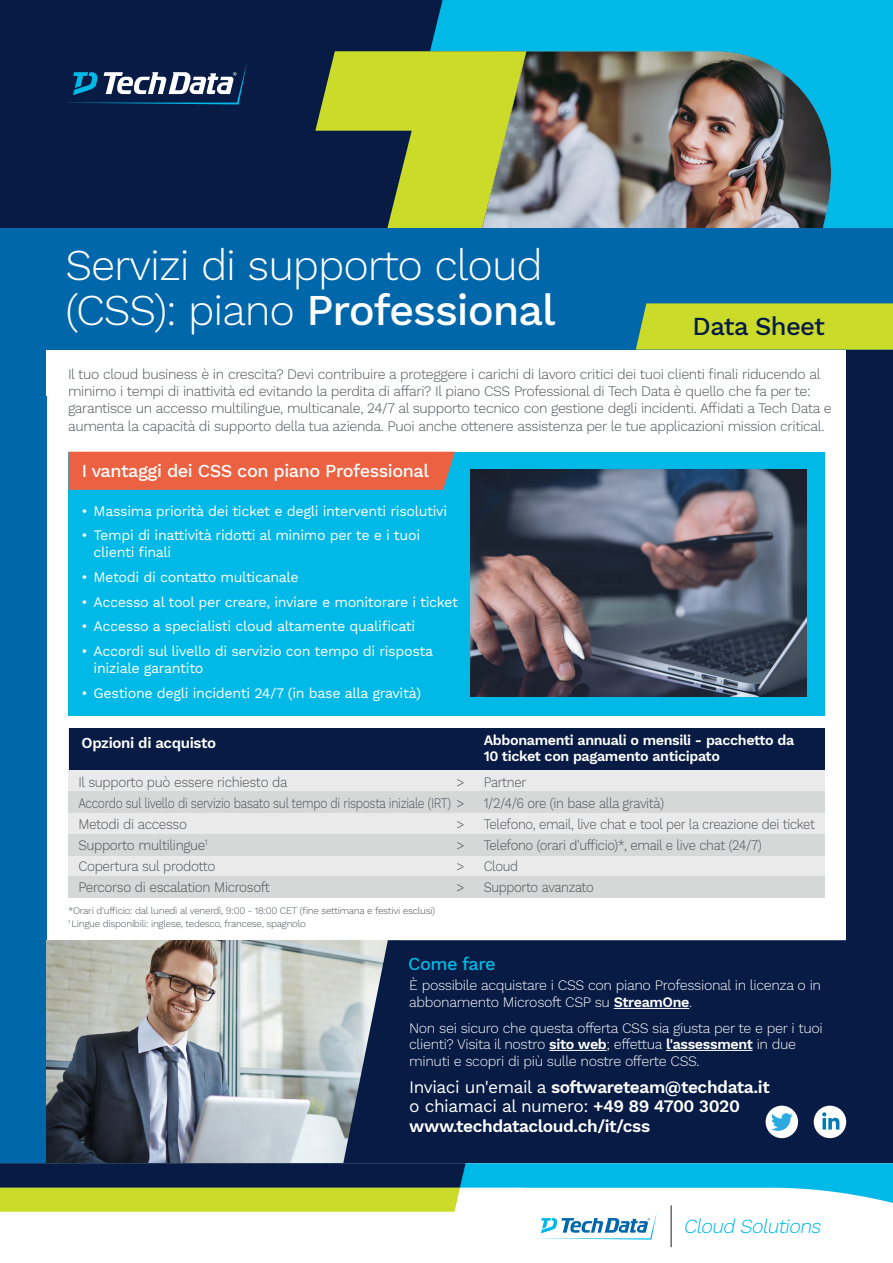
<style>
.page{position:relative;width:893px;height:1263px;background:#fff}
.page>*{position:absolute;margin:0;border:0;box-sizing:border-box;transform-origin:0 0}
.Apr019-20_Subhead_1{font:300 43.2px/45px "Work Sans";letter-spacing:-.025em;color:#fff}
.Apr019-20_Subhead_1-2{font:500 25.5px "Work Sans";letter-spacing:-.025em;color:#071b44}
.t1{font:italic 300 19.95px "Work Sans";color:#00b9e8}
.Apr019-20_Subhead_1-3{font:500 18px "Work Sans";letter-spacing:-.025em;color:#fff}
.Apr019-20_Subhead_1-4{font:500 18px "Work Sans";letter-spacing:-.025em;color:#00b9e7}
.Apr019-20_Body_1{font:600 17.25px/19.5px "Work Sans";letter-spacing:-.025em;color:#fff}
.Apr019-20_Subhead_1-5{font:600 15px "Work Sans";letter-spacing:-.025em;color:#fff}
.Apr019-20_Body_1-2{font:300 14.25px/17.1px "Work Sans";letter-spacing:-.025em;color:#4a5156}
.Apr019-20_Body_1-3{font:14.25px/17.1px "Work Sans";letter-spacing:-.025em;color:#fff}
.Apr019-20_Body_1-4{font:300 14.25px/16.5px "Work Sans";letter-spacing:-.025em;color:#fff}
.Apr019-20_Body_1-5{font:300 14.25px "Work Sans";letter-spacing:-.025em;color:#4a5156;scale:.92 1}
.Apr019-20_Body_1-6{font:300 14.25px "Work Sans";letter-spacing:-.025em;color:#4a5156;scale:.95 1}
.Apr019-20_Subhead_1-6{font:600 14.25px/16.5px "Work Sans";letter-spacing:-.025em;color:#fff}
.Apr019-20_Body_1-7{font:300 14.25px "Work Sans";letter-spacing:-.025em;color:#4a5156;scale:.84 1}
.Apr019-20_Body_1-8{font:300 9.75px "Work Sans";letter-spacing:-.025em;color:#4a5156}
.s1{font-weight:500}
.s2{font-weight:600}
.s3{font-weight:400}
</style>
<div class="page">
<div style="left:0;top:287px;width:47px;height:895px;background:#0067aa"></div>
<div style="left:846px;top:296px;width:47px;height:895px;background:#071b44"></div>
<div style="left:69px;top:728px;width:756px;height:153px;background:#eaeaea"></div>
<div style="left:69px;top:834px;width:756px;height:21px;background:#d6d7d7"></div>
<div style="left:69px;top:876px;width:756px;height:21px;background:#d6d7d7"></div>
<div style="left:69px;top:728px;width:756px;height:42px;background:#071b44"></div>
<div style="left:69px;top:452px;width:756px;height:263px;background:#00b9e7"></div>
<div style="left:0;top:0;width:893px;height:238px;background:#071b44"></div>
<img style="left:430px;top:0;width:463px;height:228px">
<svg style="left:315px;top:51px;width:211px;height:177px;fill:#cadb2a"></svg>
<svg style="left:67px;top:64px;width:180px;height:40px"></svg>
<div style="left:0;top:228px;width:893px;height:122px;background:#0067aa"></div>
<div style="left:636px;top:303px;width:257px;height:47px;background:#cadb2a"></div>
<div style="left:69px;top:452px;width:386px;height:38px;background:#ec6141"></div>
<div style="left:69px;top:792px;width:756px;height:21px;background:#d6d7d7"></div>
<img style="left:470px;top:470px;width:336px;height:226px">
<img style="left:47px;top:940px;width:294px;height:224px">
<div style="left:341px;top:940px;width:552px;height:224px;background:#071b44"></div>
<hr style="left:614px;top:1008px;width:75px;height:1px;background:#fff">
<hr style="left:549px;top:1050px;width:58px;height:1px;background:#fff">
<hr style="left:666px;top:1050px;width:86px;height:1px;background:#fff">
<div style="left:814px;top:1106px;width:32px;height:32px;background:#fff;border-radius:50%"></div>
<svg style="left:822px;top:1112px;width:17px;height:17px"></svg>
<div style="left:766px;top:1106px;width:32px;height:32px;background:#fff;border-radius:50%"></div>
<svg style="left:771px;top:1113px;width:22px;height:18px"></svg>
<img style="left:0;top:1164px;width:893px;height:62px">
<svg style="left:537px;top:1213px;width:120px;height:26px"></svg>
<hr style="left:671px;top:1205px;width:1px;height:42px;background:#231f20">
<p class="Apr019-20_Subhead_1" style="left:66px;top:244px;width:491px">Servizi di supporto cloud (CSS): piano <span class="s1">Professional</span></p>
<p class="Apr019-20_Subhead_1-2" style="left:693px;top:311px;width:134px">Data Sheet</p>
<p class="Apr019-20_Body_1-2" style="left:68px;top:366px;width:765px">Il tuo cloud business è in crescita? Devi contribuire a proteggere i carichi di lavoro critici dei tuoi clienti finali riducendo al minimo i tempi di inattività ed evitando la perdita di affari? Il piano CSS Professional di Tech Data è quello che fa per te: garantisce un accesso multilingue, multicanale, 24/7 al supporto tecnico con gestione degli incidenti. Affidati a Tech Data e aumenta la capacità di supporto della tua azienda. Puoi anche ottenere assistenza per le tue applicazioni mission critical.</p>
<p class="Apr019-20_Subhead_1-3" style="left:82px;top:460px;width:349px">I vantaggi dei CSS con piano Professional</p>
<p class="Apr019-20_Body_1-3" style="left:82px;top:503px;width:367px">• Massima priorità dei ticket e degli interventi risolutivi</p>
<p class="Apr019-20_Body_1-3" style="left:94px;top:527px;width:328px;text-indent:-12px">• Tempi di inattività ridotti al minimo per te e i tuoi clienti finali</p>
<p class="Apr019-20_Body_1-3" style="left:82px;top:569px;width:219px">• Metodi di contatto multicanale</p>
<p class="Apr019-20_Body_1-3" style="left:82px;top:594px;width:378px">• Accesso al tool per creare, inviare e monitorare i ticket</p>
<p class="Apr019-20_Body_1-3" style="left:82px;top:618px;width:335px">• Accesso a specialisti cloud altamente qualificati</p>
<p class="Apr019-20_Body_1-3" style="left:94px;top:643px;width:341px;text-indent:-12px">• Accordi sul livello di servizio con tempo di risposta iniziale garantito</p>
<p class="Apr019-20_Body_1-3" style="left:82px;top:685px;width:341px">• Gestione degli incidenti 24/7 (in base alla gravità)</p>
<p class="Apr019-20_Subhead_1-5" style="left:82px;top:734px;width:136px">Opzioni di acquisto</p>
<p class="Apr019-20_Subhead_1-6" style="left:484px;top:732px;width:312px">Abbonamenti annuali o mensili - pacchetto da<br>10 ticket con pagamento anticipato</p>
<p class="Apr019-20_Body_1-6" style="left:78px;top:773px;width:222px">Il supporto può essere richiesto da</p>
<p class="Apr019-20_Body_1-6" style="left:456px;top:773px;width:10px">&gt;</p>
<p class="Apr019-20_Body_1-7" style="left:78px;top:794px;width:461px">Accordo sul livello di servizio basato sul tempo di risposta iniziale (IRT) &gt;</p>
<p class="Apr019-20_Body_1-6" style="left:78px;top:815px;width:116px">Metodi di accesso</p>
<p class="Apr019-20_Body_1-6" style="left:456px;top:815px;width:10px">&gt;</p>
<p class="Apr019-20_Body_1-6" style="left:78px;top:836px;width:138px">Supporto multilingue<sup>1</sup></p>
<p class="Apr019-20_Body_1-6" style="left:456px;top:836px;width:10px">&gt;</p>
<p class="Apr019-20_Body_1-6" style="left:78px;top:857px;width:146px">Copertura sul prodotto</p>
<p class="Apr019-20_Body_1-6" style="left:456px;top:857px;width:10px">&gt;</p>
<p class="Apr019-20_Body_1-6" style="left:78px;top:878px;width:203px">Percorso di escalation Microsoft</p>
<p class="Apr019-20_Body_1-6" style="left:456px;top:878px;width:10px">&gt;</p>
<p class="Apr019-20_Body_1-8" style="left:68px;top:904px;width:369px">*Orari d'ufficio: dal lunedì al venerdì, 9:00 - 18:00 CET (fine settimana e festivi esclusi)</p>
<p class="Apr019-20_Body_1-8" style="left:68px;top:918px;width:239px"><sup>1</sup> Lingue disponibili: inglese, tedesco, francese, spagnolo</p>
<p class="Apr019-20_Body_1-5" style="left:484px;top:773px;width:48px">Partner</p>
<p class="Apr019-20_Body_1-5" style="left:484px;top:794px;width:198px">1/2/4/6 ore (in base alla gravità)</p>
<p class="Apr019-20_Body_1-5" style="left:484px;top:815px;width:362px">Telefono, email, live chat e tool per la creazione dei ticket</p>
<p class="Apr019-20_Body_1-5" style="left:484px;top:836px;width:304px">Telefono (orari d'ufficio)*, email e live chat (24/7)</p>
<p class="Apr019-20_Body_1-5" style="left:484px;top:857px;width:39px">Cloud</p>
<p class="Apr019-20_Body_1-5" style="left:484px;top:878px;width:121px">Supporto avanzato</p>
<p class="Apr019-20_Subhead_1-4" style="left:408px;top:953px;width:89px">Come fare</p>
<p class="Apr019-20_Body_1-4" style="left:409px;top:977px;width:413px;line-height:17.1px">È possibile acquistare i CSS con piano Professional in licenza o in abbonamento Microsoft CSP su <span class="s2">StreamOne</span>.</p>
<p class="Apr019-20_Body_1-4" style="left:409px;top:1020px;width:415px">Non sei sicuro che questa offerta CSS sia giusta per te e per i tuoi clienti? Visita il nostro <span class="s2">sito web</span>; effettua <span class="s2">l'assessment</span> in due minuti e scopri di più sulle nostre offerte CSS.</p>
<p class="Apr019-20_Body_1" style="left:409px;top:1078px;width:362px"><span class="s3">Inviaci un'email a</span> softwareteam@techdata.it <span class="s3">o chiamaci al numero:</span> +49 89 4700 3020 www.techdatacloud.ch/it/css</p>
<p class="t1" style="left:683px;top:1214px;width:143px">Cloud Solutions</p>
</div>
